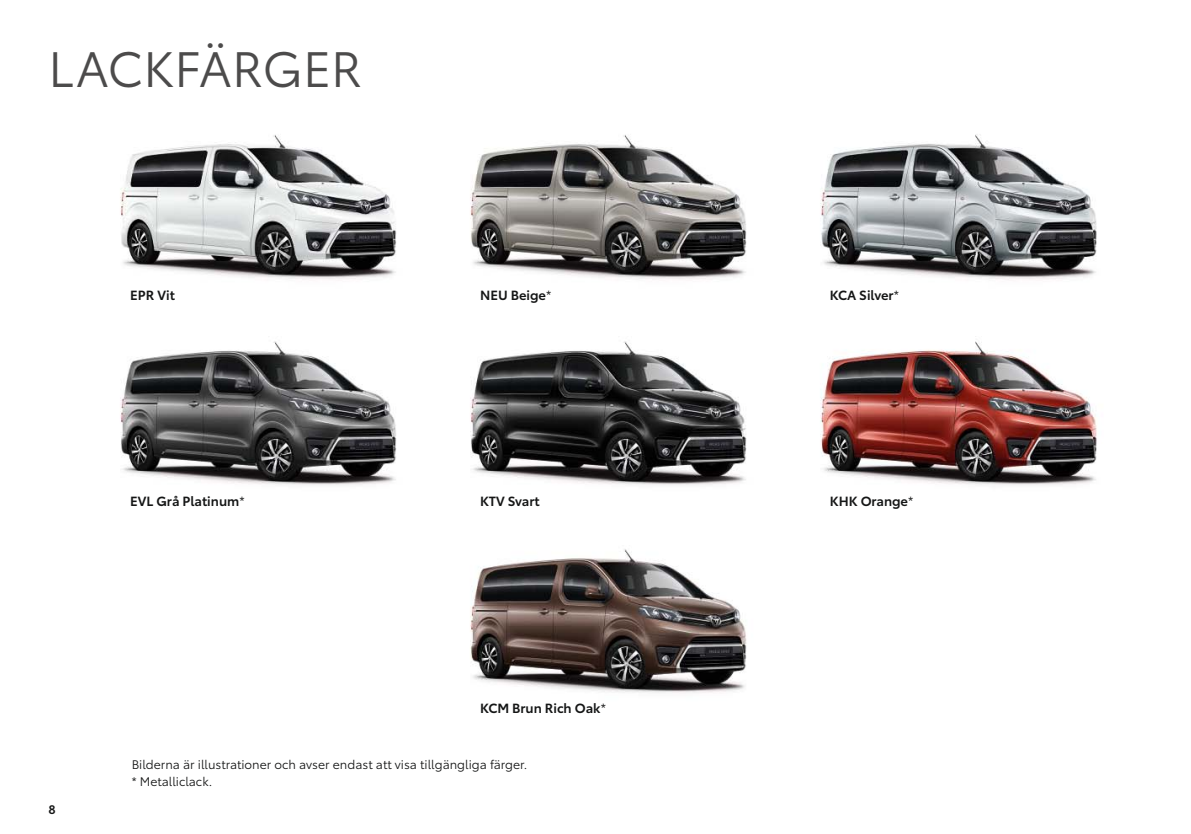
<style>
.page{position:relative;width:1191px;height:834px;background:#fff}
.page>*{position:absolute;margin:0;border:0;box-sizing:border-box;transform-origin:0 0}
.t1{font:49px "Toyota Type";color:#4c4b4b}
.t2{font:600 13.12px "Toyota Type";color:#151616}
.t3{font:12.25px/16.8px "Toyota Type";color:#151616}
.t4{font:600 12.25px "Toyota Type";color:#151616}
.s1{font-weight:400}
</style>
<div class="page">
<img style="left:120px;top:134px;width:977px;height:559px">
<h1 class="t1" style="left:48px;top:50px;width:315px">LACKFÄRGER</h1>
<p class="t2" style="left:130px;top:285px;width:46px">EPR Vit</p>
<p class="t2" style="left:830px;top:290px;width:70px">KCA Silver<span class="s1">*</span></p>
<p class="t2" style="left:480px;top:290px;width:73px">NEU Beige<span class="s1">*</span></p>
<p class="t2" style="left:130px;top:496px;width:116px">EVL Grå Platinum<span class="s1">*</span></p>
<p class="t2" style="left:480px;top:496px;width:61px">KTV Svart</p>
<p class="t2" style="left:830px;top:496px;width:85px">KHK Orange<span class="s1">*</span></p>
<p class="t2" style="left:480px;top:703px;width:127px">KCM Brun Rich Oak<span class="s1">*</span></p>
<p class="t4" style="left:48px;top:804px;width:9px">8</p>
<p class="t3" style="left:132px;top:757px;width:397px">Bilderna är illustrationer och avser endast att visa tillgängliga färger. * Metalliclack.</p>
</div>
